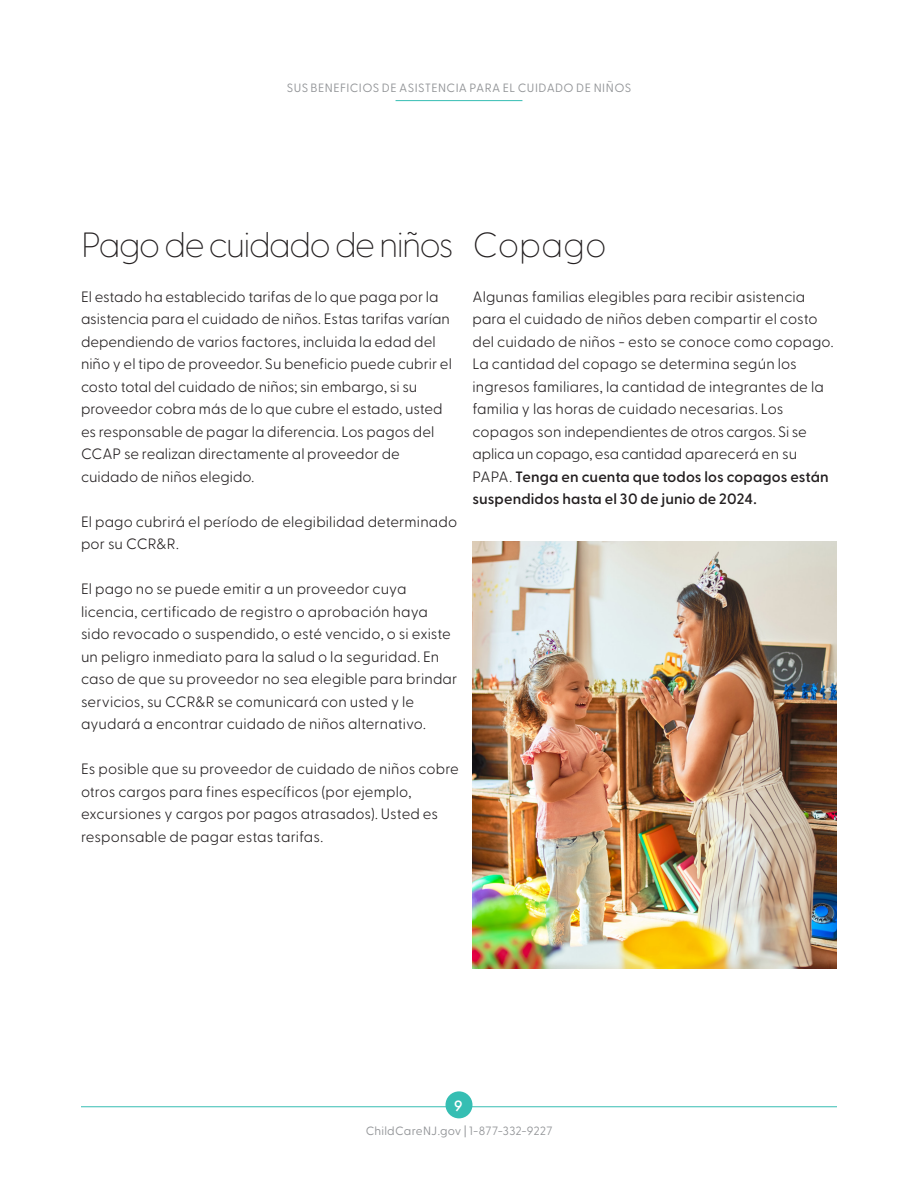
<style>
.page{position:relative;width:918px;height:1188px;background:#fff}
.page>*{position:absolute;margin:0;border:0;box-sizing:border-box;transform-origin:0 0}
.Head{font:100 34.95px "Greycliff CF";letter-spacing:-.055em;color:#231f20}
.t1{font:300 15px/22.5px "Greycliff CF";color:#231f20}
.t2{font:600 15px "Greycliff CF";color:#fff}
.Section_Title{font:12px "Greycliff CF";letter-spacing:.025em;color:#939598}
.s1{font-weight:600}
</style>
<div class="page">
<img style="left:472px;top:542px;width:365px;height:427px">
<hr style="left:81px;top:1106px;width:756px;height:1px;background:#36beb3">
<div style="left:446px;top:1091px;width:26px;height:27px;background:#36beb3;border-radius:50%"></div>
<hr style="left:396px;top:100px;width:126px;height:1px;background:#36beb3">
<p class="Section_Title" style="left:287px;top:79px;width:346px">SUS BENEFICIOS DE ASISTENCIA PARA EL CUIDADO DE NIÑOS</p>
<p class="Head" style="left:81px;top:218px;width:374px">Pago de cuidado de niños</p>
<p class="t1" style="left:81px;top:284px;width:372px">El estado ha establecido tarifas de lo que paga por la asistencia para el cuidado de niños. Estas tarifas varían dependiendo de varios factores, incluida la edad del niño y el tipo de proveedor. Su beneficio puede cubrir el costo total del cuidado de niños; sin embargo, si su proveedor cobra más de lo que cubre el estado, usted es responsable de pagar la diferencia. Los pagos del CCAP se realizan directamente al proveedor de cuidado de niños elegido.</p>
<p class="t1" style="left:81px;top:509px;width:378px">El pago cubrirá el período de elegibilidad determinado por su CCR&amp;R.</p>
<p class="t1" style="left:81px;top:576px;width:378px">El pago no se puede emitir a un proveedor cuya licencia, certificado de registro o aprobación haya sido revocado o suspendido, o esté vencido, o si existe un peligro inmediato para la salud o la seguridad. En caso de que su proveedor no sea elegible para brindar servicios, su CCR&amp;R se comunicará con usted y le ayudará a encontrar cuidado de niños alternativo.</p>
<p class="t1" style="left:81px;top:756px;width:379px">Es posible que su proveedor de cuidado de niños cobre otros cargos para fines específicos (por ejemplo, excursiones y cargos por pagos atrasados). Usted es responsable de pagar estas tarifas.</p>
<p class="Head" style="left:472px;top:218px;width:136px">Copago</p>
<p class="t1" style="left:472px;top:284px;width:363px">Algunas familias elegibles para recibir asistencia para el cuidado de niños deben compartir el costo del cuidado de niños - esto se conoce como copago.</p>
<p class="t1" style="left:472px;top:351px;width:358px">La cantidad del copago se determina según los ingresos familiares, la cantidad de integrantes de la familia y las horas de cuidado necesarias. Los copagos son independientes de otros cargos. Si se aplica un copago, esa cantidad aparecerá en su PAPA. <span class="s1">Tenga en cuenta que todos los copagos están suspendidos hasta el 30 de junio de 2024.</span></p>
<p class="t2" style="left:454px;top:1094px;width:10px">9</p>
<p class="Section_Title" style="left:366px;top:1122px;width:188px">ChildCareNJ.gov | 1-877-332-9227</p>
</div>
